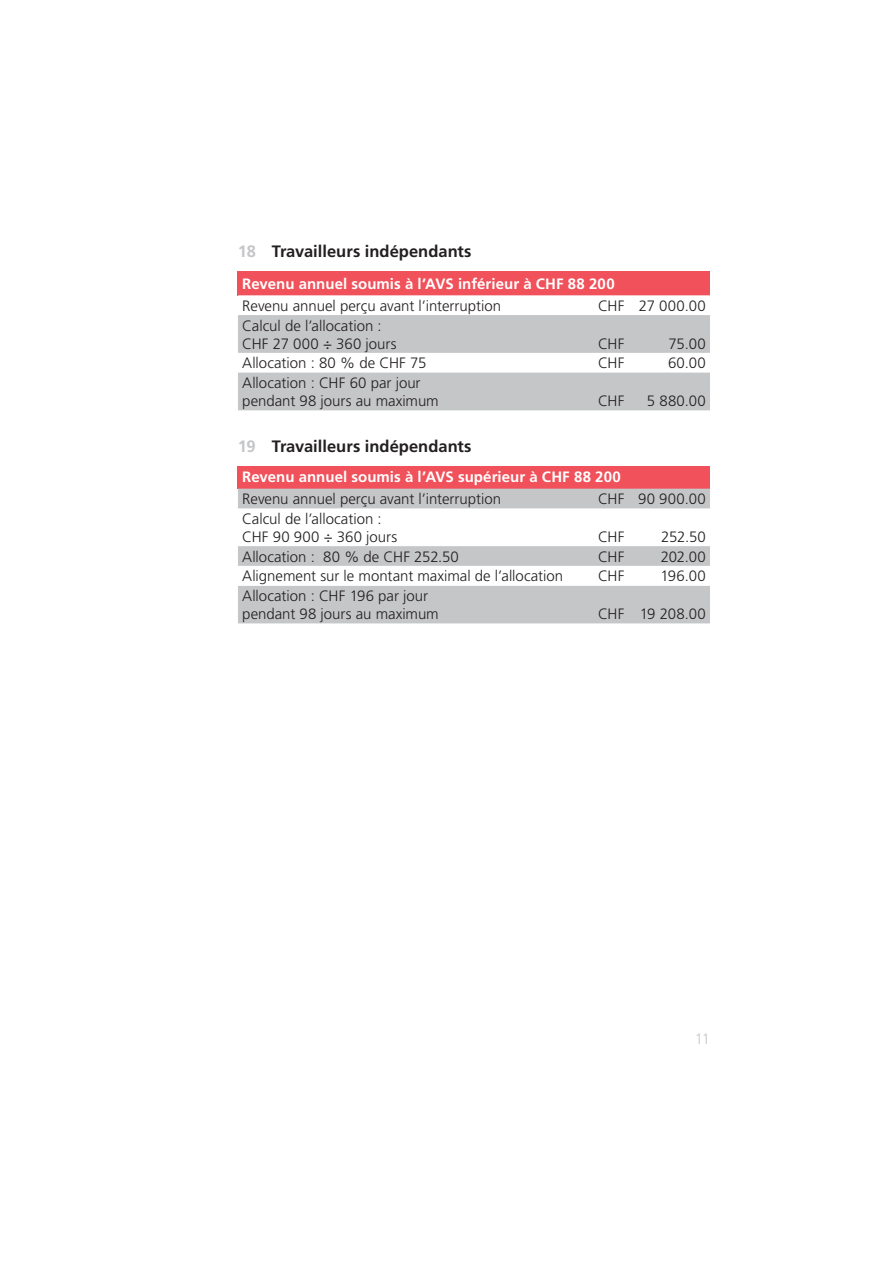
<style>
.page{position:relative;width:893px;height:1263px;background:#fff}
.page>*{position:absolute;margin:0;border:0;box-sizing:border-box;transform-origin:0 0}
.t1{font:700 16.5px "Frutiger LT Std";color:#231f20}
.t2{font:300 15px/18px "Frutiger LT Std";color:#231f20}
.t3{font:700 15px "Frutiger LT Std";color:#fff}
.t4{font:300 15px "Frutiger LT Std";color:#c5c6c8}
.s1{color:#c5c6c8}
</style>
<div class="page">
<div style="left:238px;top:271px;width:472px;height:24px;background:#f0515a"></div>
<svg style="left:238px;top:295px;width:472px;height:115px"></svg>
<div style="left:238px;top:467px;width:472px;height:22px;background:#f0515a"></div>
<svg style="left:238px;top:489px;width:472px;height:134px;fill:#c5c6c8"></svg>
<svg style="left:238px;top:566px;width:472px;height:20px"></svg>
<p class="t1" style="left:238px;top:244px;width:235px"><span class="s1">18</span> Travailleurs indépendants</p>
<p class="t3" style="left:242px;top:277px;width:374px">Revenu annuel soumis à l’AVS inférieur à CHF 88 200</p>
<p class="t2" style="left:242px;top:297px;width:260px">Revenu annuel perçu avant l’interruption</p>
<p class="t2" style="left:598px;top:297px;width:109px">CHF 27 000.00</p>
<p class="t2" style="left:242px;top:317px;width:156px">Calcul de l’allocation :<br>CHF 27 000 ÷ 360 jours</p>
<p class="t2" style="left:598px;top:335px;width:28px">CHF</p>
<p class="t2" style="left:668px;top:335px;width:39px">75.00</p>
<p class="t2" style="left:242px;top:355px;width:186px">Allocation : 80 % de CHF 75</p>
<p class="t2" style="left:598px;top:355px;width:28px">CHF</p>
<p class="t2" style="left:668px;top:355px;width:39px">60.00</p>
<p class="t2" style="left:242px;top:375px;width:198px">Allocation : CHF 60 par jour pendant 98 jours au maximum</p>
<p class="t2" style="left:598px;top:393px;width:28px">CHF</p>
<p class="t2" style="left:647px;top:393px;width:60px">5 880.00</p>
<p class="t1" style="left:238px;top:439px;width:235px"><span class="s1">19</span> Travailleurs indépendants</p>
<p class="t3" style="left:242px;top:470px;width:380px">Revenu annuel soumis à l’AVS supérieur à CHF 88 200</p>
<p class="t2" style="left:242px;top:491px;width:260px">Revenu annuel perçu avant l’interruption</p>
<p class="t2" style="left:598px;top:491px;width:109px">CHF 90 900.00</p>
<p class="t2" style="left:242px;top:510px;width:156px">Calcul de l’allocation :<br>CHF 90 900 ÷ 360 jours</p>
<p class="t2" style="left:598px;top:528px;width:28px">CHF</p>
<p class="t2" style="left:661px;top:528px;width:46px">252.50</p>
<p class="t2" style="left:242px;top:548px;width:218px">Allocation : 80 % de CHF 252.50</p>
<p class="t2" style="left:598px;top:548px;width:28px">CHF</p>
<p class="t2" style="left:661px;top:548px;width:47px">202.00</p>
<p class="t2" style="left:242px;top:568px;width:322px">Alignement sur le montant maximal de l’allocation</p>
<p class="t2" style="left:598px;top:568px;width:28px">CHF</p>
<p class="t2" style="left:660px;top:568px;width:47px">196.00</p>
<p class="t2" style="left:242px;top:588px;width:198px">Allocation : CHF 196 par jour pendant 98 jours au maximum</p>
<p class="t2" style="left:598px;top:606px;width:109px">CHF 19 208.00</p>
<p class="t4" style="left:695px;top:1032px;width:17px">11</p>
</div>
